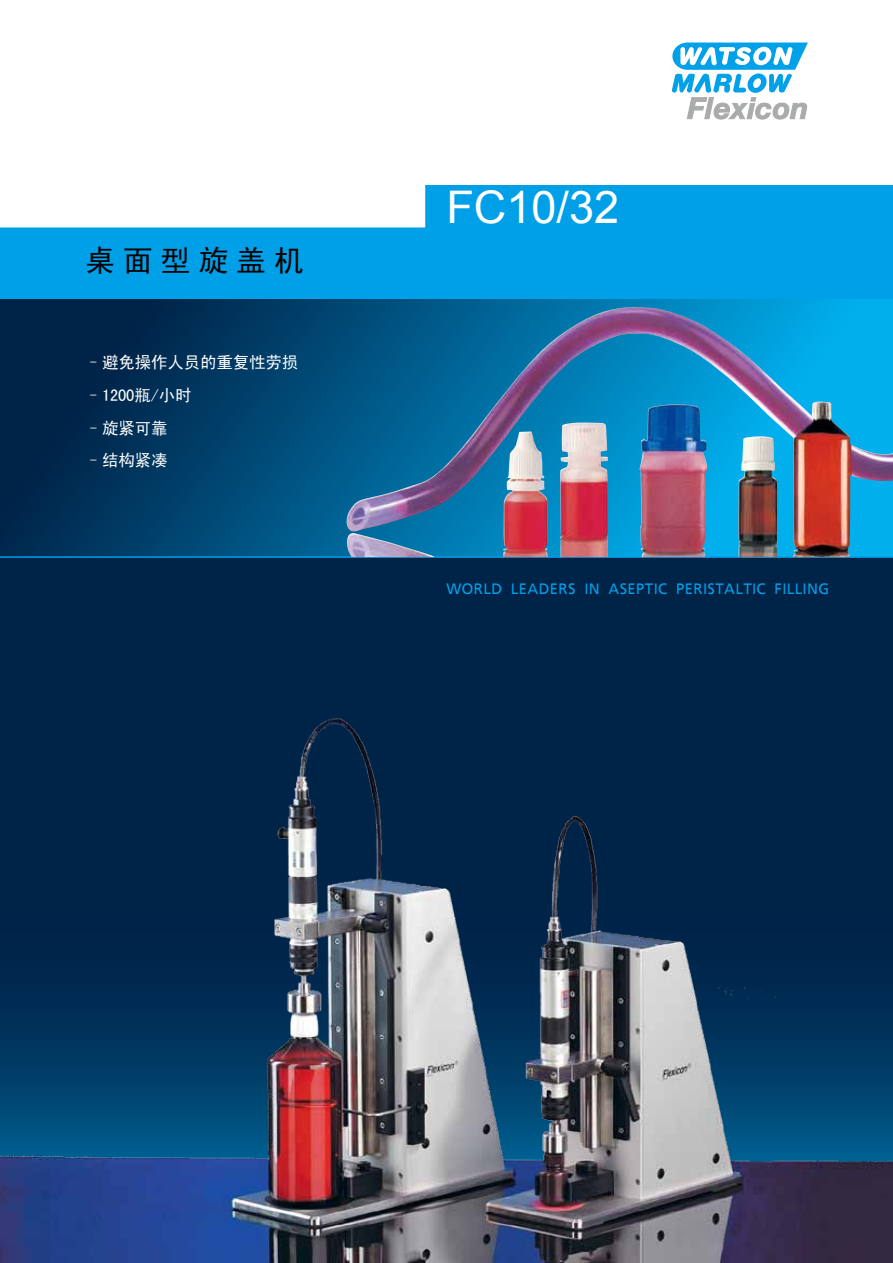
<style>
.page{position:relative;width:893px;height:1263px;background:#fff}
.page>*{position:absolute;margin:0;border:0;box-sizing:border-box;transform-origin:0 0}
.t1{font:45px "Arial";color:#fff}
.t2{font:30px "Sim Hei";letter-spacing:.26em;color:#000}
.t3{font:16.5px "Sim Hei";letter-spacing:-.01em;color:#fff}
.t4{font:15px "Frutiger Linotype";letter-spacing:.025em;color:#00a0e9}
</style>
<div class="page">
<svg style="left:0;top:185px;width:893px;height:115px;fill:#00a0e9"></svg>
<svg style="left:0;top:300px;width:893px;height:256px;background:#003a64"></svg>
<div style="left:0;top:557px;width:893px;height:706px;background:#002348"></div>
<svg style="left:672px;top:43px;width:136px;height:77px"></svg>
<hr style="left:0;top:556px;width:893px;height:2px;background:#00a0e9">
<img style="left:0;top:718px;width:893px;height:545px">
<img style="left:345px;top:307px;width:548px;height:250px">
<h2 class="t2" style="left:85px;top:246px;width:220px">桌面型旋盖机</h2>
<p class="t3" style="left:85px;top:354px;width:215px">– 避免操作人员的重复性劳损</p>
<p class="t3" style="left:85px;top:387px;width:108px">– 1200瓶/小时</p>
<p class="t3" style="left:85px;top:419px;width:84px">– 旋紧可靠</p>
<p class="t3" style="left:85px;top:452px;width:84px">– 结构紧凑</p>
<h1 class="t1" style="left:446px;top:178px;width:174px">FC10/32</h1>
<p class="t4" style="left:446px;top:580px;width:384px">WORLD LEADERS IN ASEPTIC PERISTALTIC FILLING</p>
</div>
